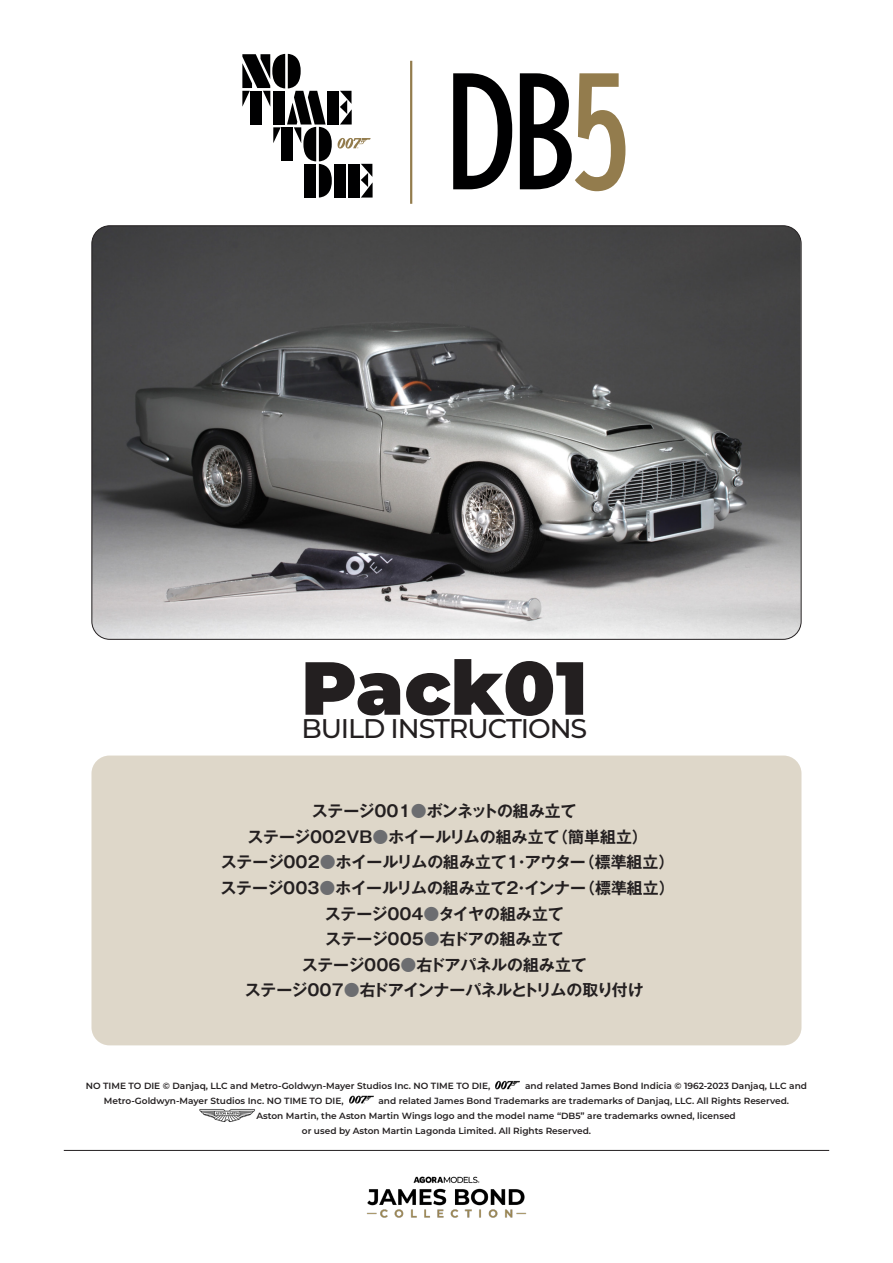
<style>
.page{position:relative;width:893px;height:1263px;background:#fff}
.page>*{position:absolute;margin:0;border:0;box-sizing:border-box;transform-origin:0 0}
.breadcrumb{font:900 75px "Montserrat";color:#231f20}
.breadcrumb-2{font:500 27px "Montserrat";letter-spacing:-.04em;color:#231f20}
.t1{font:700 15.9px "Gothic MB101 Pr 6 De";letter-spacing:-.005em;color:#231f20}
.t2{font:700 15.9px "Gothic MB101 Pr 6 De";letter-spacing:-.025em;color:#231f20}
.t3{font:600 9px/15px "Montserrat";color:#231f20}
.s1{color:#6c6d70}
</style>
<div class="page">
<hr style="left:64px;top:1150px;width:765px;height:1px;background:#231f20">
<div style="left:91px;top:755px;width:710px;height:290px;background:#ded7c9;border-radius:18px"></div>
<img style="left:366px;top:1176px;width:161px;height:42px">
<img style="left:93px;top:226px;width:708px;height:413px">
<svg style="left:453px;top:73px;width:172px;height:118px"></svg>
<hr style="left:410px;top:61px;width:2px;height:143px;background:#937c4d">
<div style="left:327px;top:91px;width:12px;height:34px;background:#000001"></div>
<svg style="left:340px;top:91px;width:12px;height:34px"></svg>
<div style="left:334px;top:164px;width:12px;height:34px;background:#000001"></div>
<div style="left:348px;top:164px;width:12px;height:34px;background:#000001"></div>
<svg style="left:361px;top:164px;width:12px;height:34px"></svg>
<svg style="left:242px;top:54px;width:90px;height:144px"></svg>
<svg style="left:338px;top:138px;width:33px;height:11px"></svg>
<img style="left:495px;top:1080px;width:25px;height:10px">
<img style="left:349px;top:1095px;width:25px;height:9px">
<img style="left:199px;top:1109px;width:56px;height:13px">
<p class="breadcrumb" style="left:301px;top:632px;width:288px">Pack01</p>
<p class="breadcrumb-2" style="left:301px;top:709px;width:287px">BUILD INSTRUCTIONS</p>
<p class="t1" style="left:312px;top:798px;width:266px">ステージ001<span class="s1">●</span>ボンネットの組み立て</p>
<p class="t1" style="left:247px;top:824px;width:402px">ステージ002VB<span class="s1">●</span>ホイールリムの組み立て（簡単組立）</p>
<p class="t1" style="left:221px;top:849px;width:455px">ステージ002<span class="s1">●</span>ホイールリムの組み立て1・アウター（標準組立）</p>
<p class="t1" style="left:221px;top:875px;width:456px">ステージ003<span class="s1">●</span>ホイールリムの組み立て2・インナー（標準組立）</p>
<p class="t1" style="left:325px;top:900px;width:240px">ステージ004<span class="s1">●</span>タイヤの組み立て</p>
<p class="t1" style="left:325px;top:926px;width:240px">ステージ005<span class="s1">●</span>右ドアの組み立て</p>
<p class="t1" style="left:302px;top:951px;width:286px">ステージ006<span class="s1">●</span>右ドアパネルの組み立て</p>
<p class="t2" style="left:245px;top:977px;width:400px">ステージ007<span class="s1">●</span>右ドアインナーパネルとトリムの取り付け</p>
<p class="t3" style="left:86px;top:1077px;width:406px">NO TIME TO DIE © Danjaq, LLC and Metro-Goldwyn-Mayer Studios Inc. NO TIME TO DIE,</p>
<p class="t3" style="left:525px;top:1077px;width:283px">and related James Bond Indicia © 1962-2023 Danjaq, LLC and</p>
<p class="t3" style="left:104px;top:1092px;width:241px">Metro-Goldwyn-Mayer Studios Inc. NO TIME TO DIE,</p>
<p class="t3" style="left:378px;top:1092px;width:412px">and related James Bond Trademarks are trademarks of Danjaq, LLC. All Rights Reserved.</p>
<p class="t3" style="left:302px;top:1107px;width:435px;text-indent:-45px">Aston Martin, the Aston Martin Wings logo and the model name “DB5” are trademarks owned, licensed or used by Aston Martin Lagonda Limited. All Rights Reserved.</p>
</div>
